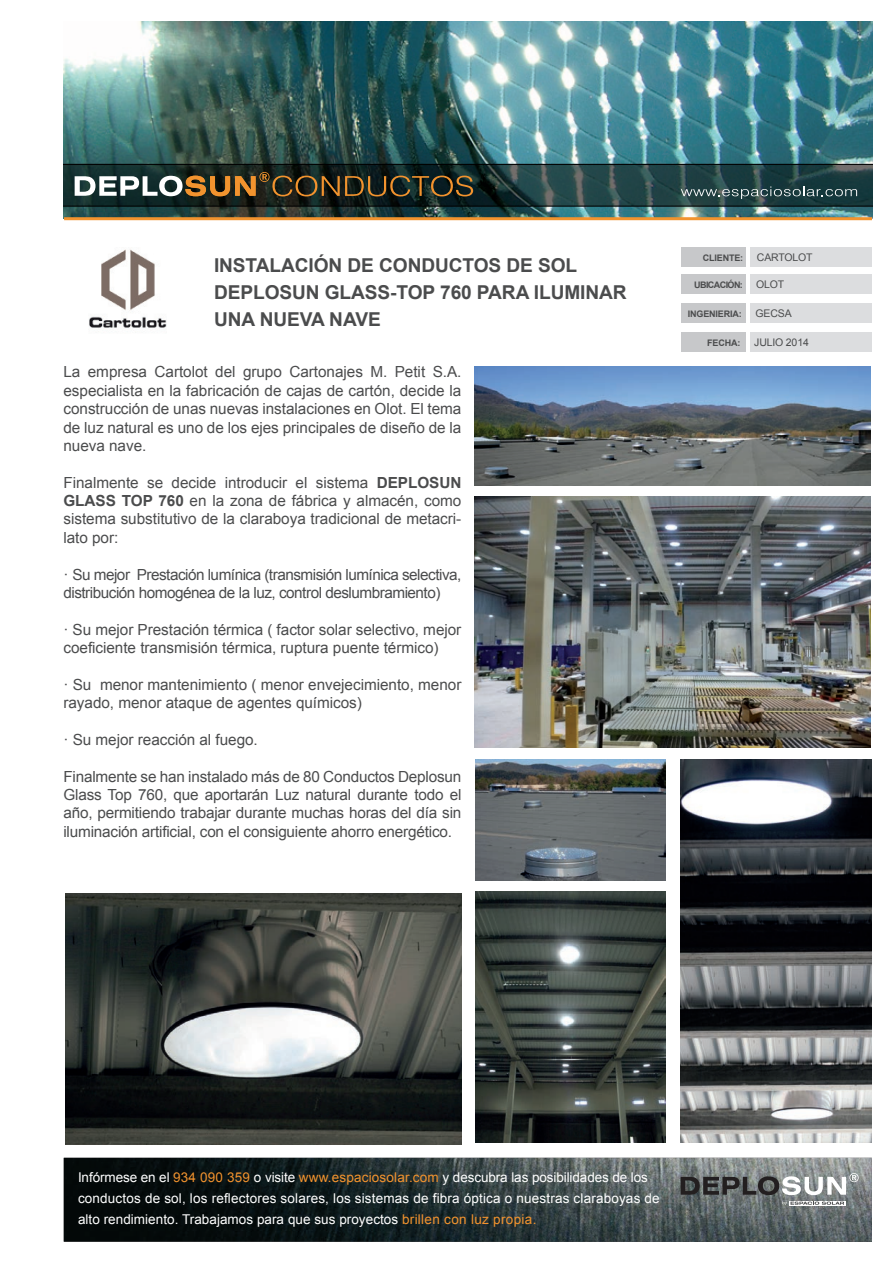
<style>
.page{position:relative;width:893px;height:1263px;background:#fff}
.page>*{position:absolute;margin:0;border:0;box-sizing:border-box;transform-origin:0 0}
.t1{font:700 19.2px/27px "Arial";letter-spacing:-.005em;color:#4b4c4d}
.t2{font:15.3px/18.3px "Arial";letter-spacing:-.005em;color:#4b4c4d;text-align:justify}
.t3{font:15.3px/18.3px "Arial";letter-spacing:-.03em;color:#4b4c4d}
.t4{font:13.5px/21px "Arial";letter-spacing:.015em;color:#fff}
.t5{font:10.5px "Arial";letter-spacing:-.015em;color:#4b4c4d}
.t6{font:700 9px "Arial";letter-spacing:-.015em;color:#4b4c4d}
.t7{font:700 9px "Arial";letter-spacing:-.065em;color:#4b4c4d}
.s1{font-weight:700}
.s2{color:#f2932e}
</style>
<div class="page">
<img style="left:476px;top:759px;width:190px;height:121px">
<img style="left:64px;top:1158px;width:808px;height:84px">
<img style="left:64px;top:21px;width:808px;height:196px">
<svg style="left:75px;top:172px;width:398px;height:24px;background:#57513c"></svg>
<svg style="left:681px;top:186px;width:176px;height:13px;background:#415c5e"></svg>
<hr style="left:64px;top:217px;width:808px;height:3px;background:#f2932e">
<div style="left:681px;top:274px;width:64px;height:20px;background:#c7c8ca"></div>
<div style="left:751px;top:274px;width:121px;height:20px;background:#dcdddf"></div>
<div style="left:681px;top:303px;width:64px;height:20px;background:#c7c8ca"></div>
<div style="left:751px;top:303px;width:121px;height:20px;background:#dcdddf"></div>
<div style="left:681px;top:332px;width:64px;height:20px;background:#c7c8ca"></div>
<div style="left:751px;top:332px;width:121px;height:20px;background:#dcdddf"></div>
<div style="left:681px;top:247px;width:64px;height:20px;background:#c7c8ca"></div>
<div style="left:751px;top:247px;width:121px;height:20px;background:#dcdddf"></div>
<svg style="left:681px;top:1173px;width:178px;height:22px;background:#7d8181"></svg>
<hr style="left:789px;top:1201px;width:57px;height:4px;background:#fff">
<svg style="left:782px;top:1201px;width:62px;height:4px"></svg>
<img style="left:65px;top:894px;width:397px;height:251px">
<img style="left:89px;top:249px;width:78px;height:79px">
<img style="left:680px;top:759px;width:191px;height:383px">
<img style="left:474px;top:366px;width:396px;height:119px">
<img style="left:475px;top:891px;width:190px;height:251px">
<img style="left:474px;top:497px;width:396px;height:250px">
<p class="t1" style="left:214px;top:253px;width:414px">INSTALACIÓN DE CONDUCTOS DE SOL<br>DEPLOSUN GLASS-TOP 760 PARA ILUMINAR<br>UNA NUEVA NAVE</p>
<p class="t2" style="left:63px;top:363px;width:399px">La empresa Cartolot del grupo Cartonajes M. Petit S.A. especialista en la fabricación de cajas de cartón, decide la construcción de unas nuevas instalaciones en Olot. El tema de luz natural es uno de los ejes principales de diseño de la nueva nave.</p>
<p class="t2" style="left:63px;top:473px;width:399px">Finalmente se decide introducir el sistema <span class="s1">DEPLOSUN GLASS TOP 760</span> en la zona de fábrica y almacén, como sistema substitutivo de la claraboya tradicional de metacri&shy;lato por:</p>
<p class="t3" style="left:63px;top:565px;width:399px">· Su mejor Prestación lumínica (transmisión lumínica selectiva, distribución homogénea de la luz, control deslumbramiento)</p>
<p class="t2" style="left:63px;top:620px;width:399px">· Su mejor Prestación térmica ( factor solar selectivo, mejor coeficiente transmisión térmica, ruptura puente térmico)</p>
<p class="t2" style="left:63px;top:675px;width:399px">· Su menor mantenimiento ( menor envejecimiento, menor rayado, menor ataque de agentes químicos)</p>
<p class="t2" style="left:63px;top:730px;width:196px">· Su mejor reacción al fuego.</p>
<p class="t2" style="left:63px;top:767px;width:399px">Finalmente se han instalado más de 80 Conductos Deplosun Glass Top 760, que aportarán Luz natural durante todo el año, permitiendo trabajar durante muchas horas del día sin iluminación artificial, con el consiguiente ahorro energético.</p>
<p class="t6" style="left:703px;top:252px;width:42px">CLIENTE:</p>
<p class="t5" style="left:757px;top:250px;width:57px">CARTOLOT</p>
<p class="t7" style="left:694px;top:279px;width:50px">UBICACIÓN:</p>
<p class="t5" style="left:756px;top:278px;width:30px">OLOT</p>
<p class="t6" style="left:688px;top:308px;width:56px">INGENIERIA:</p>
<p class="t5" style="left:756px;top:306px;width:38px">GECSA</p>
<p class="t6" style="left:707px;top:337px;width:35px">FECHA:</p>
<p class="t5" style="left:754px;top:335px;width:56px">JULIO 2014</p>
<p class="t4" style="left:78px;top:1167px;width:583px">Infórmese en el <span class="s2">934 090 359</span> o visite <span class="s2">www.espaciosolar.com</span> y descubra las posibilidades de los conductos de sol, los reflectores solares, los sistemas de fibra óptica o nuestras claraboyas de alto rendimiento. Trabajamos para que sus proyectos <span class="s2">brillen con luz propia.</span></p>
</div>
